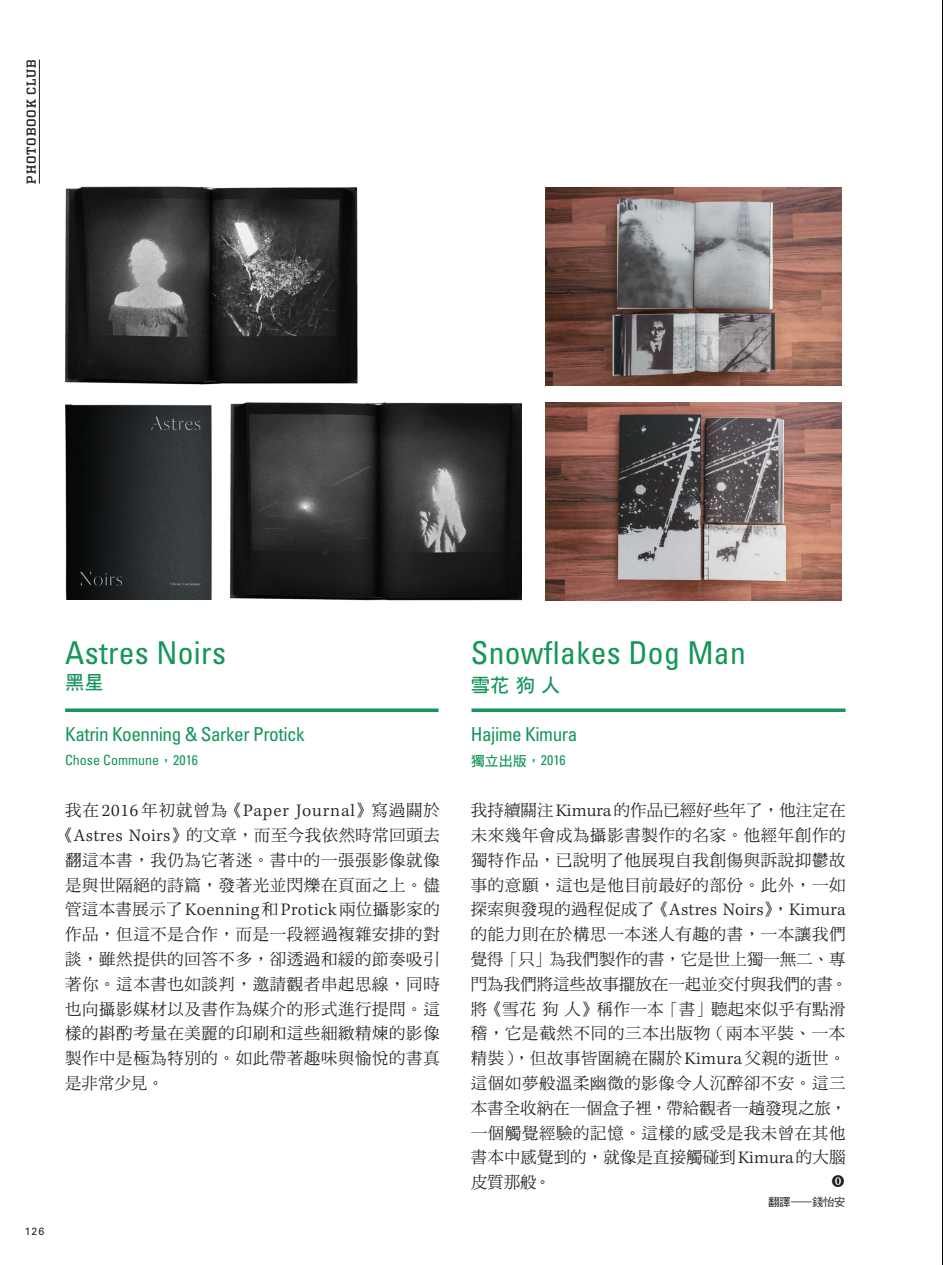
<style>
.page{position:relative;width:943px;height:1265px;background:#fff}
.page>*{position:absolute;margin:0;border:0;box-sizing:border-box;transform-origin:0 0}
.t1{font:condensed 31.5px "Univers LT Std";letter-spacing:.01em;color:#15965b}
.t2{font:condensed 19.25px "Univers LT Std";letter-spacing:-.025em;color:#15965b}
.t3{font:19.25px "DF Hei Std W7";letter-spacing:.165em;color:#15965b}
.t4{font:18.03px "Kepler Std Light Capt";letter-spacing:.02em;color:#231f20}
.t5{font:18.03px "Kepler Std Light Capt";letter-spacing:.045em;color:#231f20}
.t6{font:16.45px/24.8px "DF Ming Std W5";letter-spacing:.035em;color:#231f20;text-align:justify}
.t7{font:condensed 14px "Univers LT Std";color:#15965b}
.t8{font:14px "DF Hei Std W7";color:#15965b}
.t9{font:700 13.12px "United Serif Reg";letter-spacing:.065em;color:#231f20}
.t10{font:11.38px "DF Hei Std W5";color:#231f20}
.t11{font:10.5px "Univers LT Std";color:#231f20}
.s1{font-family:"DF Hei Std W7";font-stretch:normal}
.s2{font-family:"DF Ming Std W5";font-size:16.45px}
.s3{font-family:"Kepler Std Light Capt";font-size:18.03px}
.s4{font-family:"Univers LT Std";font-stretch:condensed}
.s5{font-family:"Li Sung";font-weight:300}
</style>
<div class="page">
<svg style="left:65px;top:708px;width:373px;height:4px"></svg>
<svg style="left:471px;top:708px;width:374px;height:4px"></svg>
<hr style="left:39px;top:60px;width:1px;height:124px;background:#231f20">
<img style="left:65px;top:186px;width:293px;height:244px">
<img style="left:229px;top:353px;width:292px;height:248px">
<img style="left:545px;top:187px;width:296px;height:198px">
<img style="left:66px;top:405px;width:146px;height:195px">
<img style="left:545px;top:402px;width:296px;height:198px">
<hr style="left:942px;top:0;width:1px;height:1265px;background:#040503">
<p class="t9" style="left:24px;top:184px;width:126px;rotate:-90deg">PHOTOBOOK CLUB</p>
<h1 class="t1" style="left:65px;top:633px;width:162px">Astres Noirs</h1>
<p class="t3" style="left:65px;top:672px;width:40px">黑星</p>
<p class="t2" style="left:65px;top:722px;width:241px">Katrin Koenning &amp; Sarker Protick</p>
<p class="t7" style="left:65px;top:751px;width:134px">Chose Commune<span class="s1">，</span>2016</p>
<p class="t5" style="left:65px;top:800px;width:376px"><span class="s2">我在</span> 2016 <span class="s2">年初就曾為《</span>Paper Journal<span class="s2">》寫過關於</span></p>
<p class="t6" style="left:57px;top:822px;width:384px;text-align:center">《<span class="s3">Astres Noirs</span>》的文章，而至今我依然時常回頭去翻這本書，我仍為它著迷。書中的一張張影像就像是與世隔絕的詩篇，發著光並閃爍在頁面之上。儘</p>
<p class="t4" style="left:65px;top:900px;width:376px"><span class="s2">管這本書展示了</span>Koenning<span class="s2">和</span>Protick<span class="s2">兩位攝影家的</span></p>
<p class="t6" style="left:65px;top:922px;width:376px">作品，但這不是合作，而是一段經過複雜安排的對談，雖然提供的回答不多，卻透過和緩的節奏吸引著你。這本書也如談判，邀請觀者串起思線，同時也向攝影媒材以及書作為媒介的形式進行提問。這樣的斟酌考量在美麗的印刷和這些細緻精煉的影像製作中是極為特別的。如此帶著趣味與愉悅的書真是非常少見。</p>
<p class="t11" style="left:25px;top:1225px;width:21px">126</p>
<h1 class="t1" style="left:471px;top:633px;width:276px">Snowflakes Dog Man</h1>
<p class="t3" style="left:471px;top:674px;width:91px">雪花狗人</p>
<p class="t2" style="left:471px;top:722px;width:108px">Hajime Kimura</p>
<p class="t8" style="left:471px;top:753px;width:96px">獨立出版，<span class="s4">2016</span></p>
<p class="t6" style="left:471px;top:798px;width:376px">我持續關注<span class="s3">Kimura</span>的作品已經好些年了，他注定在未來幾年會成為攝影書製作的名家。他經年創作的獨特作品，已說明了他展現自我創傷與訴說抑鬱故事的意願，這也是他目前最好的部份。此外，一如</p>
<p class="t4" style="left:471px;top:900px;width:376px"><span class="s2">探索與發現的過程促成了《</span>Astres Noirs<span class="s2">》，</span>Kimura</p>
<p class="t6" style="left:471px;top:922px;width:378px;text-align:left">的能力則在於構思一本迷人有趣的書，一本讓我們覺得<span class="s5">「</span>只<span class="s5">」</span>為我們製作的書，它是世上獨一無二、專門為我們將這些故事擺放在一起並交付與我們的書。將《雪花狗人》稱作一本<span class="s5">「</span>書<span class="s5">」</span>聽起來似乎有點滑稽，它是截然不同的三本出版物（兩本平裝、一本精裝），但故事皆圍繞在關於<span class="s3">Kimura</span>父親的逝世。這個如夢般溫柔幽微的影像令人沉醉卻不安。這三本書全收納在一個盒子裡，帶給觀者一趟發現之旅，一個觸覺經驗的記憶。這樣的感受是我未曾在其他書本中感覺到的，就像是直接觸碰到<span class="s3">Kimura</span>的大腦皮質那般。</p>
<p class="t10" style="left:768px;top:1196px;width:79px">翻譯—錢怡安</p>
</div>
